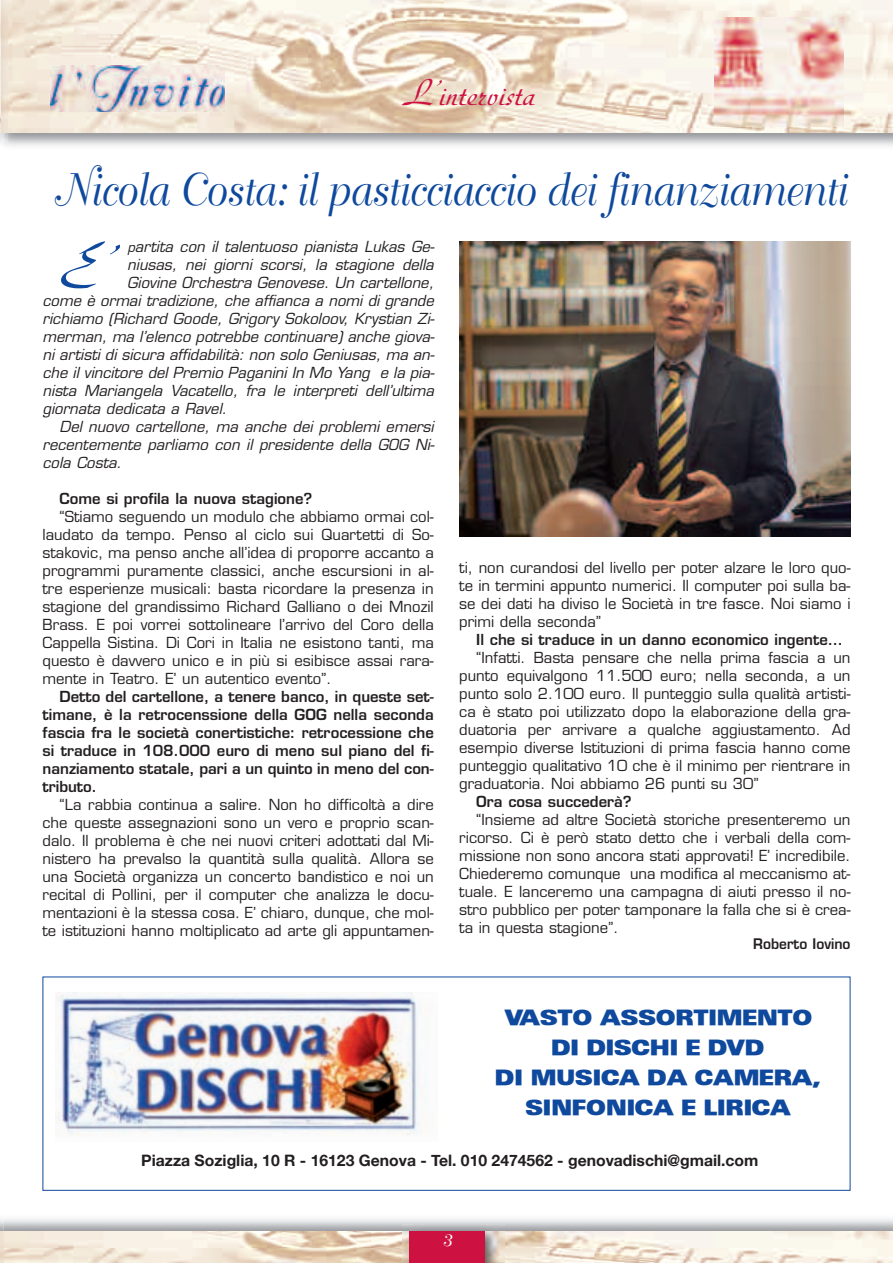
<style>
.page{position:relative;width:893px;height:1263px;background:#fff}
.page>*{position:absolute;margin:0;border:0;box-sizing:border-box;transform-origin:0 0}
.t1{font:italic 62.1px "Diskus LT Std";color:#0f499d}
.t2{font:45px "Bellevue";color:#0f499d;scale:.88 1}
.t3{font:36px "Diskus LT Std";color:#cd1141}
.t4{font:21px/30.2px "Nova Ultra Black Exp SSK";color:#0f499d;text-align:center;scale:.9 1}
.t5{font:18px "Bellevue";color:#fff}
.t6{font:700 15.75px "Helvetica Neue";color:#231f20}
.t7{font:14.85px/18px "Eurostile LT Std";color:#231f20;text-align:justify}
.t8{font:italic 14.85px "Eurostile LT Std";color:#231f20}
.t9{font:600 14.85px/18px "Eurostile LT Std";color:#231f20;text-align:justify}
.t10{font:600 14.25px "Eurostile LT Std";color:#231f20;scale:.96 1}
.s1{font-family:"Eurostile"}
</style>
<div class="page">
<img style="left:4px;top:1232px;width:889px;height:31px">
<img style="left:403px;top:1224px;width:102px;height:39px">
<div style="left:410px;top:1231px;width:75px;height:32px;background:#cd1141"></div>
<svg style="left:8px;top:0;width:885px;height:132px;background:#f0e4d4"></svg>
<img style="left:714px;top:18px;width:130px;height:109px">
<img style="left:50px;top:65px;width:175px;height:47px">
<img style="left:0;top:1216px;width:4px;height:47px">
<img style="left:0;top:133px;width:8px;height:15px">
<hr style="left:0;top:0;width:1px;height:133px;background:#ab7745">
<img style="left:459px;top:242px;width:391px;height:295px">
<div style="left:43px;top:976px;width:807px;height:215px;border:1px solid #0f499d"></div>
<img style="left:55px;top:993px;width:368px;height:143px">
<h3 class="t3" style="left:402px;top:79px;width:136px">L’intervista</h3>
<h2 class="t2" style="left:52px;top:168px;width:903px">Nicola Costa: il pasticciaccio dei finanziamenti</h2>
<h1 class="t1" style="left:60px;top:243px;width:50px">E’</h1>
<p class="t8" style="left:127px;top:241px;width:309px"><span class="s1">p</span>artita con il talentuoso pianista Lukas Ge-</p>
<p class="t8" style="left:127px;top:259px;width:308px">niusas, nei giorni scorsi, la stagione della</p>
<p class="t8" style="left:127px;top:277px;width:308px">Giovine Orchestra Genovese. Un cartellone,</p>
<p class="t8" style="left:43px;top:295px;width:393px">come è ormai tradizione, che affianca a nomi di grande</p>
<p class="t8" style="left:43px;top:313px;width:394px">richiamo (Richard Goode, Grigory Sokoloov, Krystian Zi-</p>
<p class="t8" style="left:43px;top:331px;width:394px">merman, ma l’elenco potrebbe continuare) anche giova-</p>
<p class="t8" style="left:43px;top:349px;width:394px">ni artisti di sicura affidabilità: non solo Geniusas, ma an-</p>
<p class="t8" style="left:43px;top:367px;width:394px">che il vincitore del Premio Paganini In Mo Yang e la pia-</p>
<p class="t8" style="left:43px;top:385px;width:393px">nista Mariangela Vacatello, fra le interpreti dell’ultima</p>
<p class="t8" style="left:43px;top:403px;width:186px">giornata dedicata a Ravel.</p>
<p class="t8" style="left:60px;top:421px;width:376px">Del nuovo cartellone, ma anche dei problemi emersi</p>
<p class="t8" style="left:43px;top:439px;width:394px">recentemente parliamo con il presidente della GOG Ni-</p>
<p class="t8" style="left:43px;top:457px;width:81px">cola Costa.</p>
<p class="t9" style="left:60px;top:491px;width:254px">Come si profila la nuova stagione?</p>
<p class="t7" style="left:43px;top:509px;width:393px;text-indent:17px">“Stiamo seguendo un modulo che abbiamo ormai col&shy;laudato da tempo. Penso al ciclo sui Quartetti di So&shy;stakovic, ma penso anche all’idea di proporre accanto a programmi puramente classici, anche escursioni in al&shy;tre esperienze musicali: basta ricordare la presenza in stagione del grandissimo Richard Galliano o dei Mnozil Brass. E poi vorrei sottolineare l’arrivo del Coro della Cappella Sistina. Di Cori in Italia ne esistono tanti, ma questo è davvero unico e in più si esibisce assai rara&shy;mente in Teatro. E’ un autentico evento”.</p>
<p class="t9" style="left:43px;top:689px;width:393px;text-indent:17px">Detto del cartellone, a tenere banco, in queste set&shy;timane, è la retrocenssione della GOG nella seconda fascia fra le società conertistiche: retrocessione che si traduce in 108.000 euro di meno sul piano del fi&shy;nanziamento statale, pari a un quinto in meno del con&shy;tributo.</p>
<p class="t7" style="left:43px;top:797px;width:393px;text-indent:17px">“La rabbia continua a salire. Non ho difficoltà a dire che queste assegnazioni sono un vero e proprio scan&shy;dalo. Il problema è che nei nuovi criteri adottati dal Mi&shy;nistero ha prevalso la quantità sulla qualità. Allora se una Società organizza un concerto bandistico e noi un recital di Pollini, per il computer che analizza le docu&shy;mentazioni è la stessa cosa. E’ chiaro, dunque, che mol&shy;te istituzioni hanno moltiplicato ad arte gli appuntamen-</p>
<p class="t7" style="left:459px;top:560px;width:393px">ti, non curandosi del livello per poter alzare le loro quo&shy;te in termini appunto numerici. Il computer poi sulla ba&shy;se dei dati ha diviso le Società in tre fasce. Noi siamo i primi della seconda”</p>
<p class="t9" style="left:476px;top:632px;width:368px">Il che si traduce in un danno economico ingente…</p>
<p class="t7" style="left:459px;top:650px;width:393px;text-indent:17px">“Infatti. Basta pensare che nella prima fascia a un punto equivalgono 11.500 euro; nella seconda, a un punto solo 2.100 euro. Il punteggio sulla qualità artisti&shy;ca è stato poi utilizzato dopo la elaborazione della gra&shy;duatoria per arrivare a qualche aggiustamento. Ad esempio diverse Istituzioni di prima fascia hanno come punteggio qualitativo 10 che è il minimo per rientrare in graduatoria. Noi abbiamo 26 punti su 30”</p>
<p class="t9" style="left:476px;top:794px;width:157px">Ora cosa succederà?</p>
<p class="t7" style="left:459px;top:812px;width:393px;text-indent:17px">“Insieme ad altre Società storiche presenteremo un ricorso. Ci è però stato detto che i verbali della com&shy;missione non sono ancora stati approvati! E’ incredibile.<br>Chiederemo comunque una modifica al meccanismo at&shy;tuale. E lanceremo una campagna di aiuti presso il no&shy;stro pubblico per poter tamponare la falla che si è crea&shy;ta in questa stagione”.</p>
<p class="t10" style="left:753px;top:938px;width:103px">Roberto Iovino</p>
<h3 class="t4" style="left:496px;top:1002px;width:363px">VASTO ASSORTIMENTO<br>DI DISCHI E DVD<br>DI MUSICA DA CAMERA,<br>SINFONICA E LIRICA</h3>
<p class="t6" style="left:141px;top:1151px;width:619px">Piazza Soziglia, 10 R - 16123 Genova - Tel. 010 2474562 - genovadischi@gmail.com</p>
<p class="t5" style="left:442px;top:1230px;width:11px">3</p>
</div>
